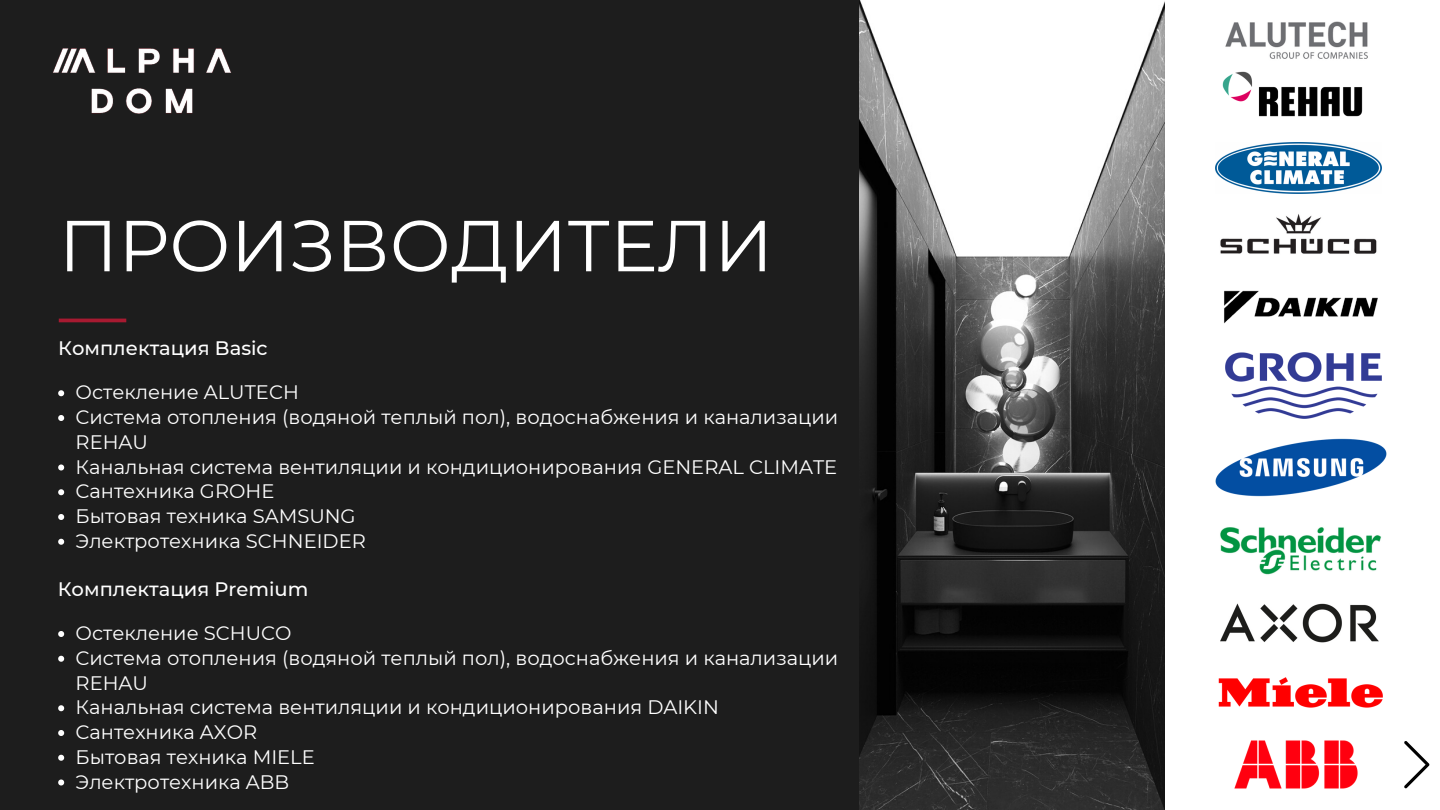
<style>
.page{position:relative;width:1440px;height:810px;background:#1d1d1d}
.page>*{position:absolute;margin:0;border:0;box-sizing:border-box;transform-origin:0 0}
.t1{font:72px "Montserrat";color:#fff}
.t2{font:19.5px/24.8px "Montserrat";color:#fff}
.t3{font:500 19.5px "Montserrat";color:#fff}
</style>
<div class="page">
<div style="left:1139px;top:0;width:301px;height:810px;background:#fff"></div>
<img style="left:860px;top:0;width:304px;height:810px">
<img style="left:52px;top:48px;width:180px;height:275px">
<hr style="left:59px;top:319px;width:67px;height:3px;background:#a71a31">
<svg style="left:1404px;top:741px;width:26px;height:47px"></svg>
<img style="left:1225px;top:21px;width:143px;height:38px">
<img style="left:1224px;top:290px;width:154px;height:34px">
<img style="left:1220px;top:214px;width:157px;height:40px">
<img style="left:1222px;top:71px;width:141px;height:72px">
<img style="left:1216px;top:143px;width:165px;height:51px">
<img style="left:1226px;top:353px;width:155px;height:41px">
<img style="left:1215px;top:394px;width:172px;height:103px">
<img style="left:1220px;top:527px;width:161px;height:48px">
<img style="left:1221px;top:603px;width:158px;height:39px">
<img style="left:1218px;top:677px;width:165px;height:31px">
<svg style="left:58px;top:390px;width:6px;height:6px"></svg>
<svg style="left:58px;top:415px;width:6px;height:6px"></svg>
<svg style="left:58px;top:465px;width:6px;height:6px"></svg>
<svg style="left:58px;top:489px;width:6px;height:6px"></svg>
<svg style="left:58px;top:514px;width:6px;height:6px"></svg>
<svg style="left:58px;top:539px;width:6px;height:6px"></svg>
<svg style="left:58px;top:631px;width:6px;height:6px"></svg>
<svg style="left:58px;top:656px;width:6px;height:6px"></svg>
<svg style="left:58px;top:705px;width:6px;height:6px"></svg>
<svg style="left:58px;top:730px;width:6px;height:6px"></svg>
<svg style="left:58px;top:755px;width:6px;height:6px"></svg>
<svg style="left:58px;top:780px;width:6px;height:6px"></svg>
<img style="left:1234px;top:740px;width:124px;height:49px">
<h1 class="t1" style="left:59px;top:202px;width:716px">ПРОИЗВОДИТЕЛИ</h1>
<p class="t3" style="left:58px;top:336px;width:211px">Комплектация Basic</p>
<p class="t2" style="left:76px;top:380px;width:764px">Остекление ALUTECH<br>Система отопления (водяной теплый пол), водоснабжения и канализации REHAU<br>Канальная система вентиляции и кондиционирования GENERAL CLIMATE Сантехника GROHE<br>Бытовая техника SAMSUNG<br>Электротехника SCHNEIDER</p>
<p class="t3" style="left:58px;top:577px;width:252px">Комплектация Premium</p>
<p class="t2" style="left:76px;top:621px;width:764px">Остекление SCHUCO<br>Система отопления (водяной теплый пол), водоснабжения и канализации<br>REHAU<br>Канальная система вентиляции и кондиционирования DAIKIN<br>Сантехника AXOR<br>Бытовая техника MIELE<br>Электротехника ABB</p>
</div>
